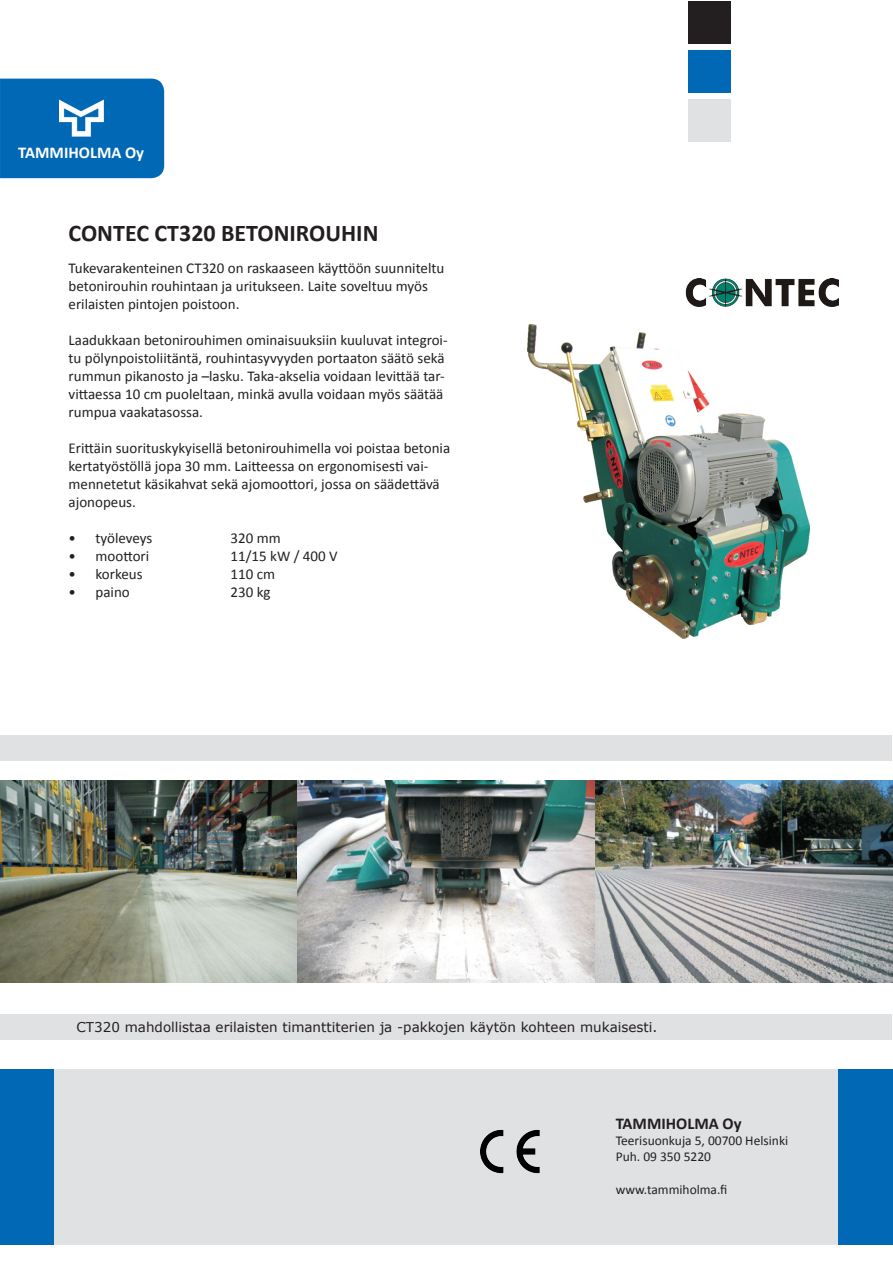
<style>
.page{position:relative;width:893px;height:1263px;background:#fff}
.page>*{position:absolute;margin:0;border:0;box-sizing:border-box;transform-origin:0 0}
.t1{font:700 24px "Calibri";color:#231f20}
.t2{font:700 16.5px "Calibri";color:#fff}
.t3{font:700 16.5px "Calibri";color:#231f20}
.t4{font:15px/18px "Calibri";color:#231f20}
.t5{font:13.5px "Verdana";color:#231f20}
.t6{font:13.5px/16.2px "Calibri";color:#231f20}
</style>
<div class="page">
<div style="left:0;top:79px;width:164px;height:99px;background:#0168b5"></div>
<div style="left:54px;top:1069px;width:784px;height:176px;background:#e0e1e3"></div>
<div style="left:0;top:1069px;width:54px;height:176px;background:#0168b5"></div>
<div style="left:838px;top:1069px;width:55px;height:176px;background:#0168b5"></div>
<img style="left:60px;top:100px;width:44px;height:37px">
<div style="left:18px;top:146px;width:127px;height:21px;background:#0168b5"></div>
<div style="left:688px;top:1px;width:42px;height:43px;background:#231f20"></div>
<div style="left:688px;top:50px;width:42px;height:43px;background:#0168b5"></div>
<div style="left:688px;top:100px;width:42px;height:42px;background:#e0e1e3"></div>
<div style="left:0;top:1015px;width:892px;height:25px;background:#e0e1e3"></div>
<div style="left:0;top:736px;width:892px;height:25px;background:#e0e1e3"></div>
<img style="left:472px;top:1124px;width:84px;height:59px">
<img style="left:528px;top:324px;width:281px;height:314px">
<img style="left:686px;top:279px;width:152px;height:28px">
<img style="left:0;top:781px;width:892px;height:201px">
<p class="t2" style="left:18px;top:141px;width:127px">TAMMIHOLMA Oy</p>
<p class="t1" style="left:69px;top:216px;width:311px">CONTEC CT320 BETONIROUHIN</p>
<p class="t4" style="left:69px;top:259px;width:377px">Tukevarakenteinen CT320 on raskaaseen käyttöön suunniteltu betonirouhin rouhintaan ja uritukseen. Laite soveltuu myös erilaisten pintojen poistoon.</p>
<p class="t4" style="left:69px;top:331px;width:381px">Laadukkaan betonirouhimen ominaisuuksiin kuuluvat integroi&shy;tu pölynpoistoliitäntä, rouhintasyvyyden portaaton säätö sekä rummun pikanosto ja –lasku. Taka-akselia voidaan levittää tar&shy;vittaessa 10 cm puoleltaan, minkä avulla voidaan myös säätää rumpua vaakatasossa.</p>
<p class="t4" style="left:69px;top:439px;width:383px">Erittäin suorituskykyisellä betonirouhimella voi poistaa betonia kertatyöstöllä jopa 30 mm. Laitteessa on ergonomisesti vai&shy;mennetetut käsikahvat sekä ajomoottori, jossa on säädettävä ajonopeus.</p>
<p class="t4" style="left:69px;top:529px;width:85px">• työleveys</p>
<p class="t4" style="left:231px;top:529px;width:52px">320 mm</p>
<p class="t4" style="left:69px;top:547px;width:82px">• moottori</p>
<p class="t4" style="left:231px;top:547px;width:109px">11/15 kW / 400 V</p>
<p class="t4" style="left:69px;top:565px;width:75px">• korkeus</p>
<p class="t4" style="left:231px;top:565px;width:46px">110 cm</p>
<p class="t4" style="left:69px;top:583px;width:63px">• paino</p>
<p class="t4" style="left:231px;top:583px;width:42px">230 kg</p>
<p class="t5" style="left:77px;top:1018px;width:582px">CT320 mahdollistaa erilaisten timanttiterien ja -pakkojen käytön kohteen mukaisesti.</p>
<p class="t3" style="left:616px;top:1112px;width:127px">TAMMIHOLMA Oy</p>
<p class="t6" style="left:616px;top:1132px;width:174px">Teerisuonkuja 5, 00700 Helsinki<br>Puh. 09 350 5220</p>
<p class="t6" style="left:616px;top:1181px;width:113px">www.tammiholma.fi</p>
</div>
